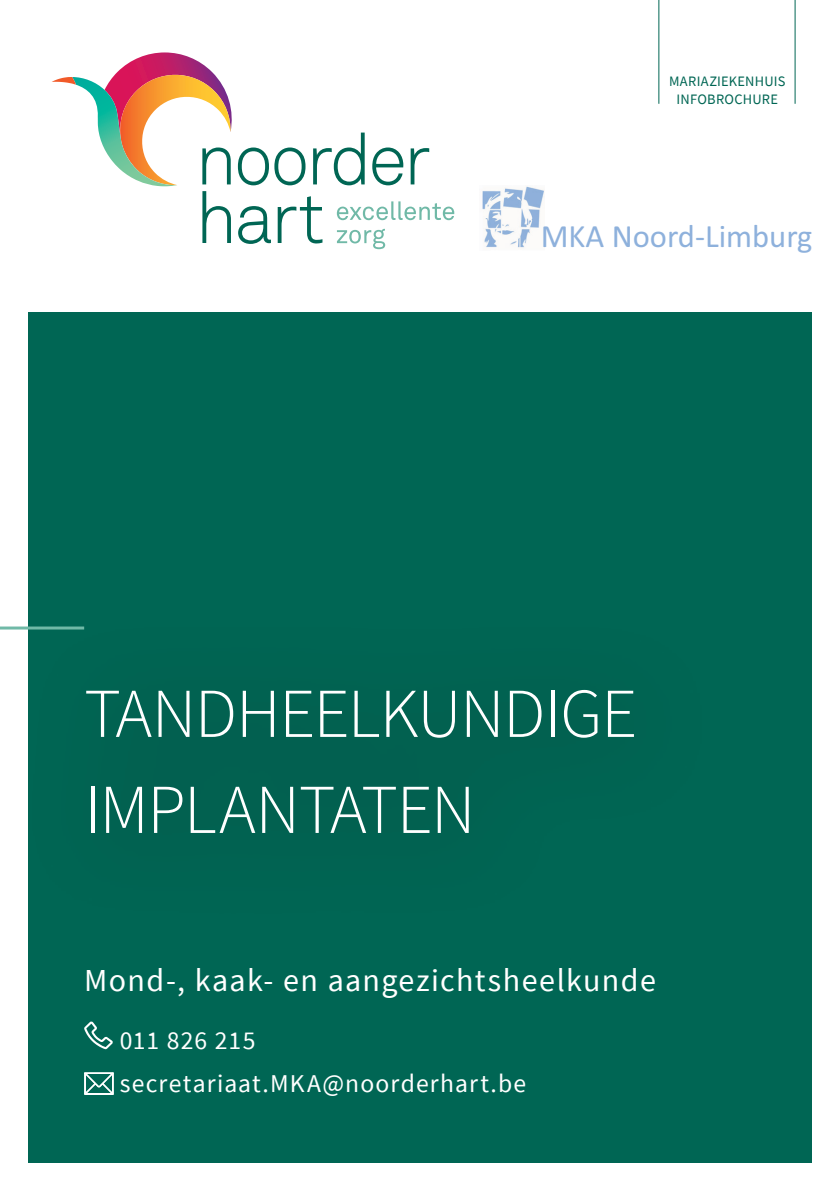
<style>
.page{position:relative;width:840px;height:1191px;background:#fff}
.page>*{position:absolute;margin:0;border:0;box-sizing:border-box;transform-origin:0 0}
.covertitel{font:300 70px "Source Sans Pro";letter-spacing:-.02em;color:#fff}
.t1{font:32.6px "Calibri";color:#8eb1dc}
.Titel_N2{font:32px "Source Sans Pro";letter-spacing:.04em;color:#fff}
.Titel_N2-2{font:25.6px "Source Sans Pro";letter-spacing:.045em;color:#fff}
.t2{font:14.4px/18px "Source Sans Pro";letter-spacing:.015em;color:#006654;text-align:center}
</style>
<div class="page">
<div style="left:28px;top:312px;width:783px;height:850px;background:#006654"></div>
<hr style="left:794px;top:0;width:1px;height:104px;background:#006654">
<hr style="left:658px;top:0;width:1px;height:104px;background:#006654">
<svg style="left:52px;top:52px;width:402px;height:197px"></svg>
<hr style="left:0;top:626px;width:84px;height:3px;background:#70b9a7">
<div style="left:18px;top:616px;width:696px;height:308px;background:#006452"></div>
<svg style="left:84px;top:1021px;width:29px;height:28px"></svg>
<svg style="left:84px;top:1072px;width:30px;height:23px"></svg>
<img style="left:482px;top:186px;width:62px;height:62px">
<p class="t2" style="left:668px;top:72px;width:118px">MARIAZIEKENHUIS<br>INFOBROCHURE</p>
<p class="t1" style="left:540px;top:213px;width:273px">MKA Noord-Limburg</p>
<p class="covertitel" style="left:84px;top:670px;width:554px">TANDHEELKUNDIGE</p>
<p class="covertitel" style="left:84px;top:766px;width:392px">IMPLANTATEN</p>
<p class="Titel_N2" style="left:84px;top:959px;width:573px">Mond-, kaak- en aangezichtsheelkunde</p>
<p class="Titel_N2-2" style="left:120px;top:1024px;width:137px">011 826 215</p>
<p class="Titel_N2-2" style="left:120px;top:1066px;width:408px">secretariaat.MKA@noorderhart.be</p>
</div>
